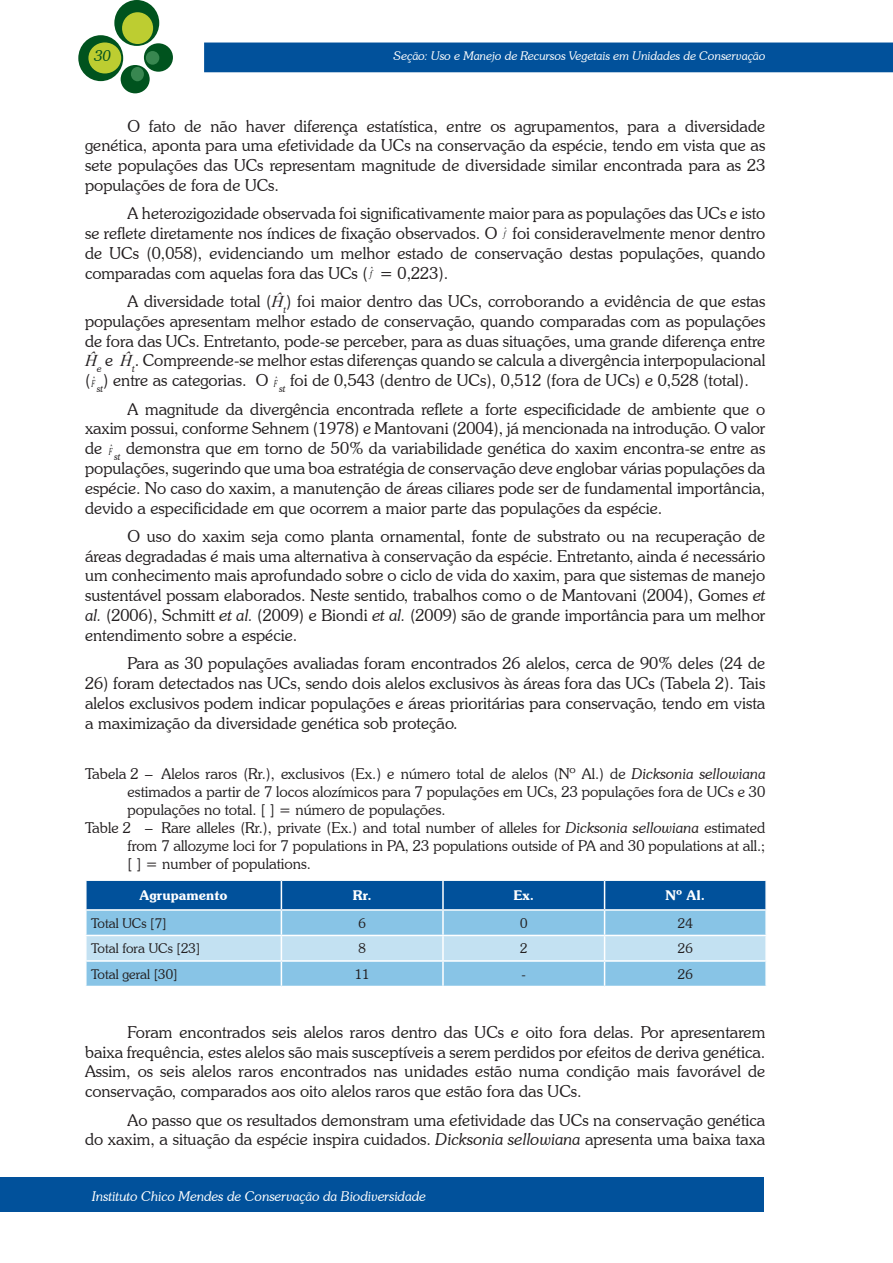
<style>
.page{position:relative;width:893px;height:1263px;background:#fff}
.page>*{position:absolute;margin:0;border:0;box-sizing:border-box;transform-origin:0 0}
.t1{font:300 16.5px/19.8px "Souvenir IT Cby BT";color:#231f20;text-align:justify}
.t2{font:300 15px "Souvenir IT Cby BT";color:#231f20}
.t3{font:italic 300 15px "Souvenir IT Cby BT";color:#00531e}
.t4{font:300 13.5px "Souvenir IT Cby BT";color:#231f20}
.t5{font:italic 300 13.5px "Souvenir IT Cby BT";color:#fff}
.t6{font:600 13.5px "Souvenir IT Cby BT";color:#fff}
.t7{font:italic 300 12px "Souvenir IT Cby BT";color:#fff}
.s1{font-family:"Times New Roman";font-weight:400;font-style:italic;font-size:9.3px;color:#000}
.s2{font-family:"Times New Roman";font-weight:400;font-style:italic;font-size:10.2px;color:#000}
.s3{font-family:"Times New Roman";font-weight:400;font-style:italic}
.s4{font-family:"Times New Roman";font-weight:400;font-style:italic;font-size:10.5px;color:#000}
.s5{font-family:"Times New Roman";font-weight:400;font-size:10.5px;color:#000}
.s6{font-style:italic}
</style>
<div class="page">
<div style="left:205px;top:43px;width:687px;height:29px;background:#01519b"></div>
<div style="left:114px;top:0;width:45px;height:46px;background:#00531e;border-radius:50%"></div>
<div style="left:78px;top:35px;width:45px;height:46px;background:#00531e;border-radius:50%"></div>
<div style="left:144px;top:43px;width:29px;height:29px;background:#00531e;border-radius:50%"></div>
<div style="left:121px;top:65px;width:29px;height:28px;background:#00531e;border-radius:50%"></div>
<div style="left:122px;top:12px;width:31px;height:32px;background:#bdcd31;border-radius:50%"></div>
<div style="left:88px;top:42px;width:33px;height:31px;background:#bdcd31;border-radius:50%"></div>
<div style="left:146px;top:51px;width:13px;height:14px;background:#388750;border-radius:50%"></div>
<div style="left:131px;top:67px;width:13px;height:14px;background:#388750;border-radius:50%"></div>
<div style="left:0;top:1178px;width:764px;height:34px;background:#01519b"></div>
<svg style="left:86px;top:880px;width:680px;height:106px;background:#78afd6"></svg>
<hr style="left:765px;top:962px;width:2px;height:24px;background:#fff">
<p class="t3" style="left:95px;top:46px;width:18px">30</p>
<p class="t7" style="left:394px;top:49px;width:373px">Seção: Uso e Manejo de Recursos Vegetais em Unidades de Conservação</p>
<p class="t1" style="left:85px;top:116px;width:682px;text-indent:43px">O fato de não haver diferença estatística, entre os agrupamentos, para a diversidade genética, aponta para uma efetividade da UCs na conservação da espécie, tendo em vista que as sete populações das UCs representam magnitude de diversidade similar encontrada para as 23 populações de fora de UCs.</p>
<p class="t1" style="left:85px;top:203px;width:682px;text-indent:43px">A heterozigozidade observada foi significativamente maior para as populações das UCs e isto se reflete diretamente nos índices de fixação observados. O <span class="s1">f</span><sup>ˆ</sup> foi consideravelmente menor dentro de UCs (0,058), evidenciando um melhor estado de conservação destas populações, quando comparadas com aquelas fora das UCs ( <span class="s2">f</span><sup>ˆ</sup> = 0,223).</p>
<p class="t1" style="left:85px;top:291px;width:682px;text-indent:43px">A diversidade total (<span class="s3">Ĥ</span><sub>t</sub>) foi maior dentro das UCs, corroborando a evidência de que estas populações apresentam melhor estado de conservação, quando comparadas com as populações de fora das UCs. Entretanto, pode-se perceber, para as duas situações, uma grande diferença entre <span class="s3">Ĥ</span><sub>e</sub> e <span class="s3">Ĥ</span><sub>t</sub>. Compreende-se melhor estas diferenças quando se calcula a divergência interpopulacional ( <span class="s4">F</span><span class="s5">ˆ</span> <sub>st</sub>) entre as categorias. O <span class="s4">F</span><span class="s5">ˆ</span> <sub>st</sub> foi de 0,543 (dentro de UCs), 0,512 (fora de UCs) e 0,528 (total).</p>
<p class="t1" style="left:85px;top:399px;width:682px;text-indent:43px">A magnitude da divergência encontrada reflete a forte especificidade de ambiente que o xaxim possui, conforme Sehnem (1978) e Mantovani (2004), já mencionada na introdução. O valor d e <span class="s4">F</span><span class="s5">ˆ</span> <sub>st</sub> demonstra que em torno de 50% da variabilidade genética do xaxim encontra-se entre as populações, sugerindo que uma boa estratégia de conservação deve englobar várias populações da espécie. No caso do xaxim, a manutenção de áreas ciliares pode ser de fundamental importância, devido a especificidade em que ocorrem a maior parte das populações da espécie.</p>
<p class="t1" style="left:85px;top:526px;width:682px;text-indent:43px">O uso do xaxim seja como planta ornamental, fonte de substrato ou na recuperação de áreas degradadas é mais uma alternativa à conservação da espécie. Entretanto, ainda é necessário um conhecimento mais aprofundado sobre o ciclo de vida do xaxim, para que sistemas de manejo sustentável possam elaborados. Neste sentido, trabalhos como o de Mantovani (2004), Gomes <span class="s6">et al.</span> (2006), Schmitt <span class="s6">et al.</span> (2009) e Biondi <span class="s6">et al.</span> (2009) são de grande importância para um melhor entendimento sobre a espécie.</p>
<p class="t1" style="left:128px;top:653px;width:639px">Para as 30 populações avaliadas foram encontrados 26 alelos, cerca de 90% deles (24 de</p>
<p class="t1" style="left:85px;top:673px;width:682px">26) foram detectados nas UCs, sendo dois alelos exclusivos às áreas fora das UCs (Tabela 2). Tais alelos exclusivos podem indicar populações e áreas prioritárias para conservação, tendo em vista a maximização da diversidade genética sob proteção.</p>
<p class="t2" style="left:85px;top:765px;width:682px">Tabela 2 – Alelos raros (Rr.), exclusivos (Ex.) e número total de alelos (Nº Al.) de <span class="s6">Dicksonia sellowiana</span></p>
<p class="t2" style="left:128px;top:783px;width:639px">estimados a partir de 7 locos alozímicos para 7 populações em UCs, 23 populações fora de UCs e 30</p>
<p class="t2" style="left:128px;top:801px;width:319px">populações no total. [ ] = número de populações.</p>
<p class="t2" style="left:85px;top:819px;width:682px">Table 2 – Rare alleles (Rr.), private (Ex.) and total number of alleles for <span class="s6">Dicksonia sellowiana</span> estimated</p>
<p class="t2" style="left:128px;top:837px;width:639px">from 7 allozyme loci for 7 populations in PA, 23 populations outside of PA and 30 populations at all.;</p>
<p class="t2" style="left:128px;top:855px;width:185px">[ ] = number of populations.</p>
<p class="t6" style="left:140px;top:887px;width:90px">Agrupamento</p>
<p class="t6" style="left:353px;top:887px;width:20px">Rr.</p>
<p class="t6" style="left:513px;top:887px;width:22px">Ex.</p>
<p class="t6" style="left:665px;top:887px;width:41px">Nº Al.</p>
<p class="t4" style="left:91px;top:915px;width:77px">Total UCs [7]</p>
<p class="t4" style="left:358px;top:915px;width:9px">6</p>
<p class="t4" style="left:520px;top:915px;width:9px">0</p>
<p class="t4" style="left:678px;top:915px;width:16px">24</p>
<p class="t4" style="left:91px;top:940px;width:111px">Total fora UCs [23]</p>
<p class="t4" style="left:358px;top:940px;width:9px">8</p>
<p class="t4" style="left:520px;top:940px;width:9px">2</p>
<p class="t4" style="left:678px;top:940px;width:16px">26</p>
<p class="t4" style="left:91px;top:966px;width:88px">Total geral [30]</p>
<p class="t4" style="left:355px;top:966px;width:16px">11</p>
<p class="t4" style="left:522px;top:966px;width:6px">-</p>
<p class="t4" style="left:678px;top:966px;width:16px">26</p>
<p class="t1" style="left:85px;top:1022px;width:682px;text-indent:43px">Foram encontrados seis alelos raros dentro das UCs e oito fora delas. Por apresentarem baixa frequência, estes alelos são mais susceptíveis a serem perdidos por efeitos de deriva genética.<br>Assim, os seis alelos raros encontrados nas unidades estão numa condição mais favorável de conservação, comparados aos oito alelos raros que estão fora das UCs.</p>
<p class="t1" style="left:85px;top:1109px;width:682px;text-align:right">Ao passo que os resultados demonstram uma efetividade das UCs na conservação genética<br>do xaxim, a situação da espécie inspira cuidados. <span class="s6">Dicksonia sellowiana</span> apresenta uma baixa taxa</p>
<p class="t5" style="left:92px;top:1188px;width:335px">Instituto Chico Mendes de Conservação da Biodiversidade</p>
</div>
